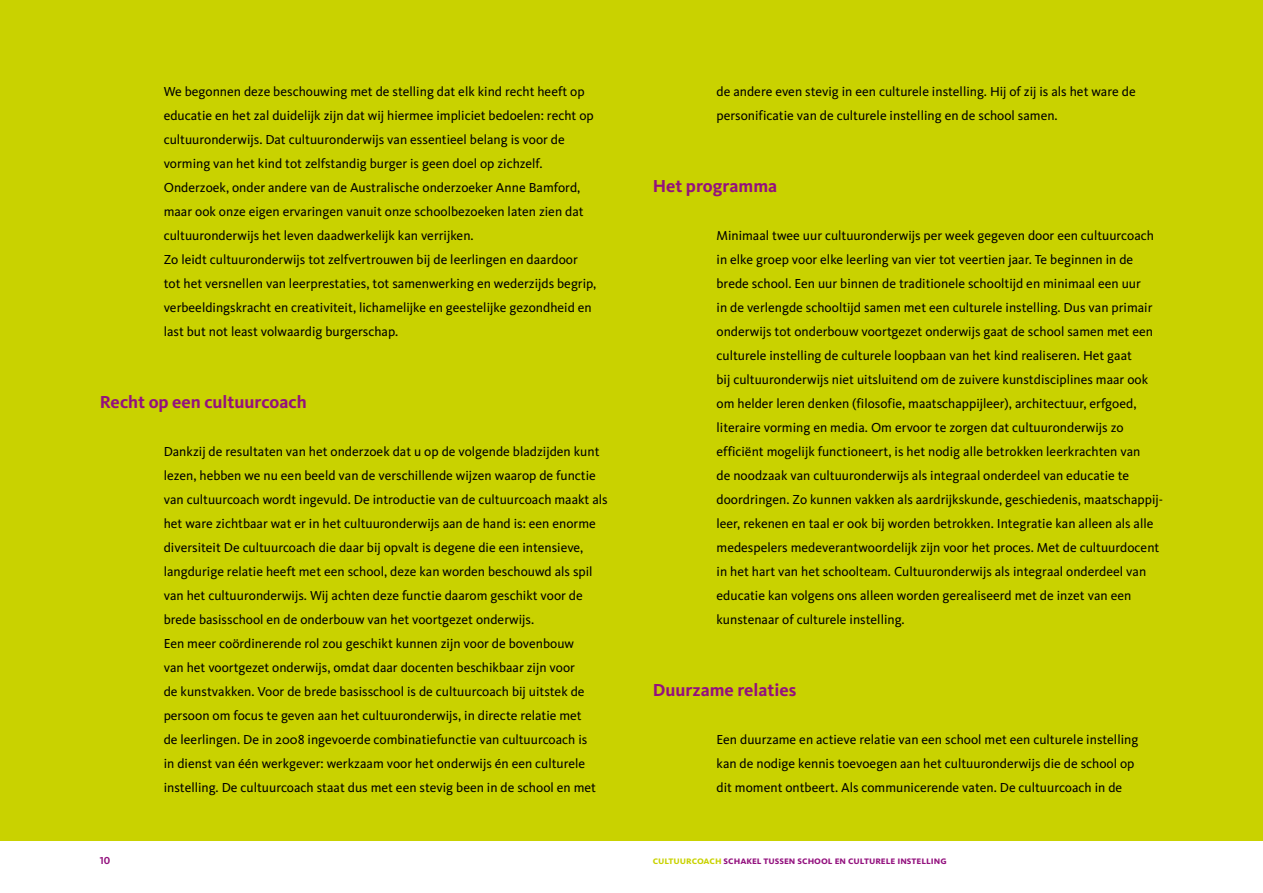
<style>
.page{position:relative;width:1263px;height:893px;background:#fff}
.page>*{position:absolute;margin:0;border:0;box-sizing:border-box;transform-origin:0 0}
.t1{font:700 18px "Kievit";color:#93117e}
.t2{font:13.5px/24px "Kievit";color:#000}
.t3{font:10.5px "Kievit Bold SC";color:#93117e}
.s1{color:#c9d200}
</style>
<div class="page">
<div style="left:0;top:0;width:1263px;height:840px;background:#c9d200"></div>
<p class="t2" style="left:164px;top:80px;width:434px">We begonnen deze beschouwing met de stelling dat elk kind recht heeft op educatie en het zal duidelijk zijn dat wij hiermee impliciet bedoelen: recht op cultuuronderwijs. Dat cultuuronderwijs van essentieel belang is voor de vorming van het kind tot zelfstandig burger is geen doel op zichzelf.<br>Onderzoek, onder andere van de Australische onderzoeker Anne Bamford, maar ook onze eigen ervaringen vanuit onze schoolbezoeken laten zien dat cultuuronderwijs het leven daadwerkelijk kan verrijken.<br>Zo leidt cultuuronderwijs tot zelfvertrouwen bij de leerlingen en daardoor tot het versnellen van leerprestaties, tot samenwerking en wederzijds begrip, verbeeldingskracht en creativiteit, lichamelijke en geestelijke gezondheid en last but not least volwaardig burgerschap.</p>
<h1 class="t1" style="left:100px;top:391px;width:208px">Recht op een cultuurcoach</h1>
<p class="t2" style="left:164px;top:440px;width:445px">Dankzij de resultaten van het onderzoek dat u op de volgende bladzijden kunt lezen, hebben we nu een beeld van de verschillende wijzen waarop de functie van cultuurcoach wordt ingevuld. De introductie van de cultuurcoach maakt als het ware zichtbaar wat er in het cultuuronderwijs aan de hand is: een enorme diversiteit De cultuurcoach die daar bij opvalt is degene die een intensieve, langdurige relatie heeft met een school, deze kan worden beschouwd als spil van het cultuuronderwijs. Wij achten deze functie daarom geschikt voor de brede basisschool en de onderbouw van het voortgezet onderwijs.<br>Een meer coördinerende rol zou geschikt kunnen zijn voor de bovenbouw<br>van het voortgezet onderwijs, omdat daar docenten beschikbaar zijn voor<br>de kunstvakken. Voor de brede basisschool is de cultuurcoach bij uitstek de persoon om focus te geven aan het cultuuronderwijs, in directe relatie met<br>de leerlingen. De in 2008 ingevoerde combinatiefunctie van cultuurcoach is<br>in dienst van één werkgever: werkzaam voor het onderwijs én een culturele instelling. De cultuurcoach staat dus met een stevig been in de school en met</p>
<p class="t2" style="left:716px;top:80px;width:421px">de andere even stevig in een culturele instelling. Hij of zij is als het ware de personificatie van de culturele instelling en de school samen.</p>
<h1 class="t1" style="left:653px;top:175px;width:126px">Het programma</h1>
<p class="t2" style="left:716px;top:224px;width:447px">Minimaal twee uur cultuuronderwijs per week gegeven door een cultuurcoach in elke groep voor elke leerling van vier tot veertien jaar. Te beginnen in de brede school. Een uur binnen de traditionele schooltijd en minimaal een uur<br>in de verlengde schooltijd samen met een culturele instelling. Dus van primair onderwijs tot onderbouw voortgezet onderwijs gaat de school samen met een culturele instelling de culturele loopbaan van het kind realiseren. Het gaat<br>bij cultuuronderwijs niet uitsluitend om de zuivere kunstdisciplines maar ook om helder leren denken (filosofie, maatschappijleer), architectuur, erfgoed, literaire vorming en media. Om ervoor te zorgen dat cultuuronderwijs zo efficiënt mogelijk functioneert, is het nodig alle betrokken leerkrachten van<br>de noodzaak van cultuuronderwijs als integraal onderdeel van educatie te doordringen. Zo kunnen vakken als aardrijkskunde, geschiedenis, maatschappij&shy;leer, rekenen en taal er ook bij worden betrokken. Integratie kan alleen als alle medespelers medeverantwoordelijk zijn voor het proces. Met de cultuurdocent in het hart van het schoolteam. Cultuuronderwijs als integraal onderdeel van educatie kan volgens ons alleen worden gerealiseerd met de inzet van een kunstenaar of culturele instelling.</p>
<h1 class="t1" style="left:653px;top:679px;width:145px">Duurzame relaties</h1>
<p class="t2" style="left:716px;top:728px;width:423px">Een duurzame en actieve relatie van een school met een culturele instelling kan de nodige kennis toevoegen aan het cultuuronderwijs die de school op dit moment ontbeert. Als communicerende vaten. De cultuurcoach in de</p>
<p class="t3" style="left:100px;top:854px;width:12px">10</p>
<p class="t3" style="left:653px;top:854px;width:295px"><span class="s1">cultuurcoach</span> schakel tussen school en culturele instelling</p>
</div>
